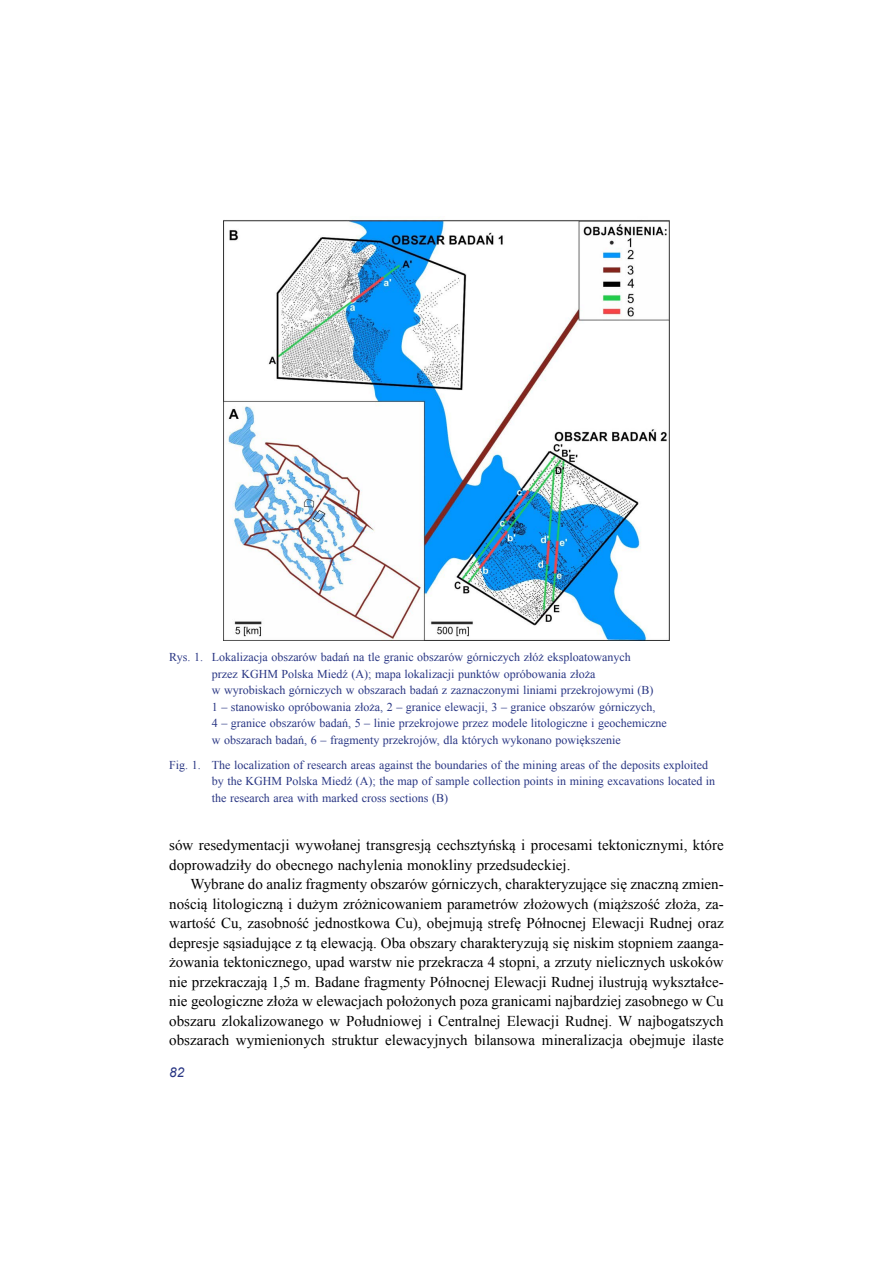
<style>
.page{position:relative;width:893px;height:1263px;background:#fff}
.page>*{position:absolute;margin:0;border:0;box-sizing:border-box;transform-origin:0 0}
.t1{font:15px/19.5px "Times New Roman";color:#000}
.t2{font:italic 13.5px "Arial";color:#283583}
.t3{font:12px/16.5px "Times New Roman";color:#283583}
</style>
<div class="page">
<img style="left:224px;top:217px;width:445px;height:423px">
<p class="t3" style="left:212px;top:649px;width:456px;text-indent:-43px">Rys. 1. Lokalizacja obszarów badań na tle granic obszarów górniczych złóż eksploatowanych<br>przez KGHM Polska Miedź (A); mapa lokalizacji punktów opróbowania złoża<br>w wyrobiskach górniczych w obszarach badań z zaznaczonymi liniami przekrojowymi (B)<br>1 – stanowisko opróbowania złoża, 2 – granice elewacji, 3 – granice obszarów górniczych,<br>4 – granice obszarów badań, 5 – linie przekrojowe przez modele litologiczne i geochemiczne w obszarach badań, 6 – fragmenty przekrojów, dla których wykonano powiększenie</p>
<p class="t3" style="left:212px;top:756px;width:505px;text-indent:-43px">Fig. 1. The localization of research areas against the boundaries of the mining areas of the deposits exploited by the KGHM Polska Miedź (A); the map of sample collection points in mining excavations located in the research area with marked cross sections (B)</p>
<p class="t1" style="left:169px;top:835px;width:556px">sów resedymentacji wywołanej transgresją cechsztyńską i procesami tektonicznymi, które doprowadziły do obecnego nachylenia monokliny przedsudeckiej.</p>
<p class="t1" style="left:169px;top:874px;width:556px;text-align:justify;text-indent:21px">Wybrane do analiz fragmenty obszarów górniczych, charakteryzujące się znaczną zmien&shy;nością litologiczną i dużym zróżnicowaniem parametrów złożowych (miąższość złoża, za&shy;wartość Cu, zasobność jednostkowa Cu), obejmują strefę Północnej Elewacji Rudnej oraz depresje sąsiadujące z tą elewacją. Oba obszary charakteryzują się niskim stopniem zaanga&shy;żowania tektonicznego, upad warstw nie przekracza 4 stopni, a zrzuty nielicznych uskoków nie przekraczają 1,5 m. Badane fragmenty Północnej Elewacji Rudnej ilustrują wykształce&shy;nie geologiczne złoża w elewacjach położonych poza granicami najbardziej zasobnego w Cu obszaru zlokalizowanego w Południowej i Centralnej Elewacji Rudnej. W najbogatszych obszarach wymienionych struktur elewacyjnych bilansowa mineralizacja obejmuje ilaste</p>
<p class="t2" style="left:169px;top:1064px;width:17px">82</p>
</div>
